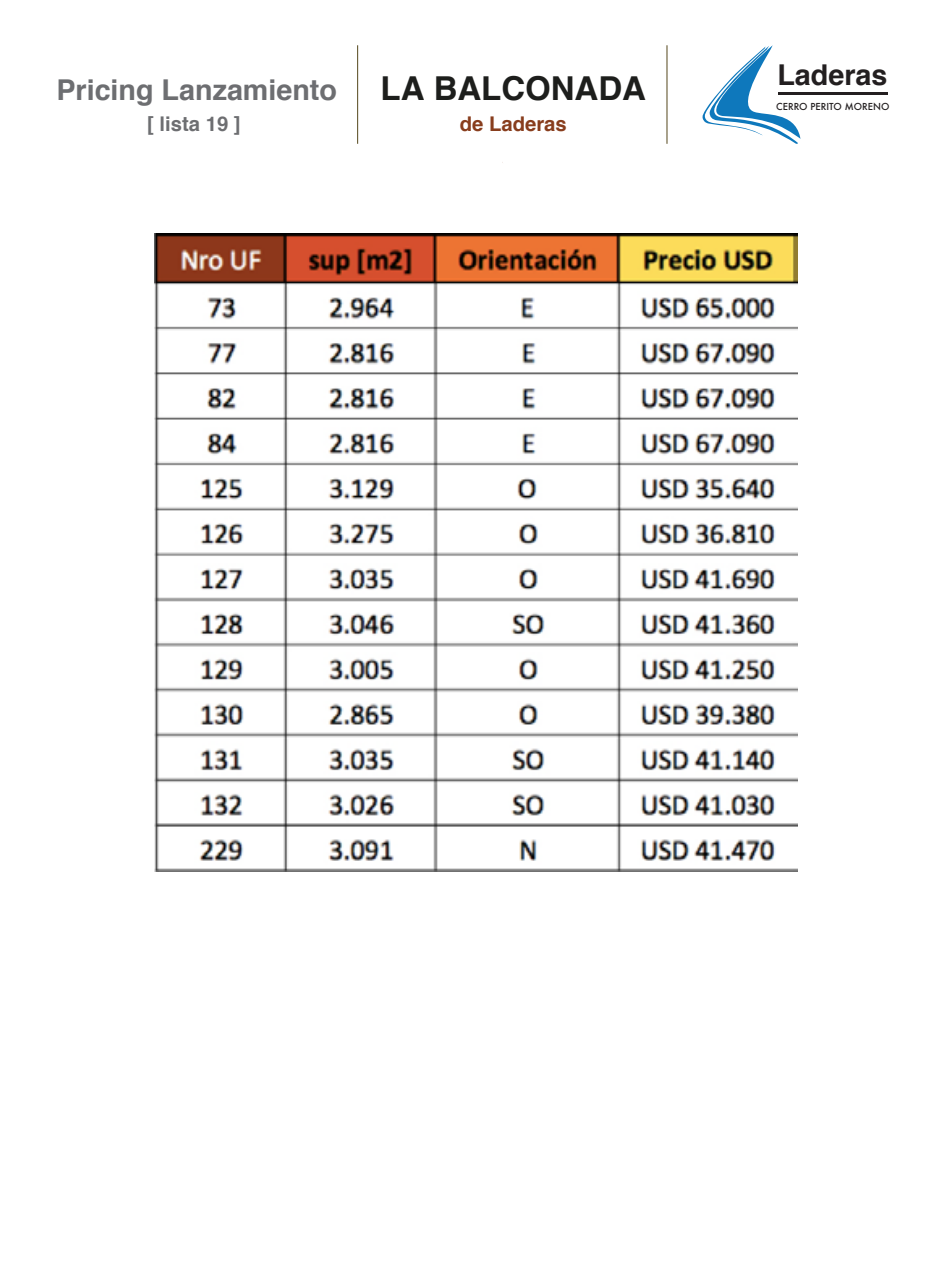
<style>
.page{position:relative;width:952px;height:1286px;background:#fff}
.page>*{position:absolute;margin:0;border:0;box-sizing:border-box;transform-origin:0 0}
.t1{font:700 32.85px "Helvetica";color:#1d1e1c}
.t2{font:700 28.8px "Helvetica";color:#6d6e71}
.t3{font:700 28.8px "Helvetica";color:#231f20}
.t4{font:700 20.25px "Helvetica";color:#6d6e71}
.t5{font:700 20.25px "Helvetica";color:#883d1d}
.t6{font:500 9.45px "Futura";color:#231f20}
</style>
<div class="page">
<hr style="left:778px;top:92px;width:109px;height:2px;background:#231f20">
<svg style="left:702px;top:45px;width:99px;height:99px"></svg>
<hr style="left:357px;top:45px;width:1px;height:99px;background:#54471c">
<hr style="left:666px;top:45px;width:1px;height:99px;background:#54471c">
<img style="left:155px;top:233px;width:642px;height:638px">
<p class="t2" style="left:56px;top:67px;width:282px">Pricing Lanzamiento</p>
<p class="t1" style="left:381px;top:62px;width:267px">LA BALCONADA</p>
<p class="t4" style="left:147px;top:108px;width:95px">[ lista 19 ]</p>
<p class="t5" style="left:460px;top:108px;width:109px">de Laderas</p>
<p class="t3" style="left:777px;top:51px;width:112px">Laderas</p>
<p class="t6" style="left:776px;top:100px;width:115px">CERRO PERITO MORENO</p>
</div>
